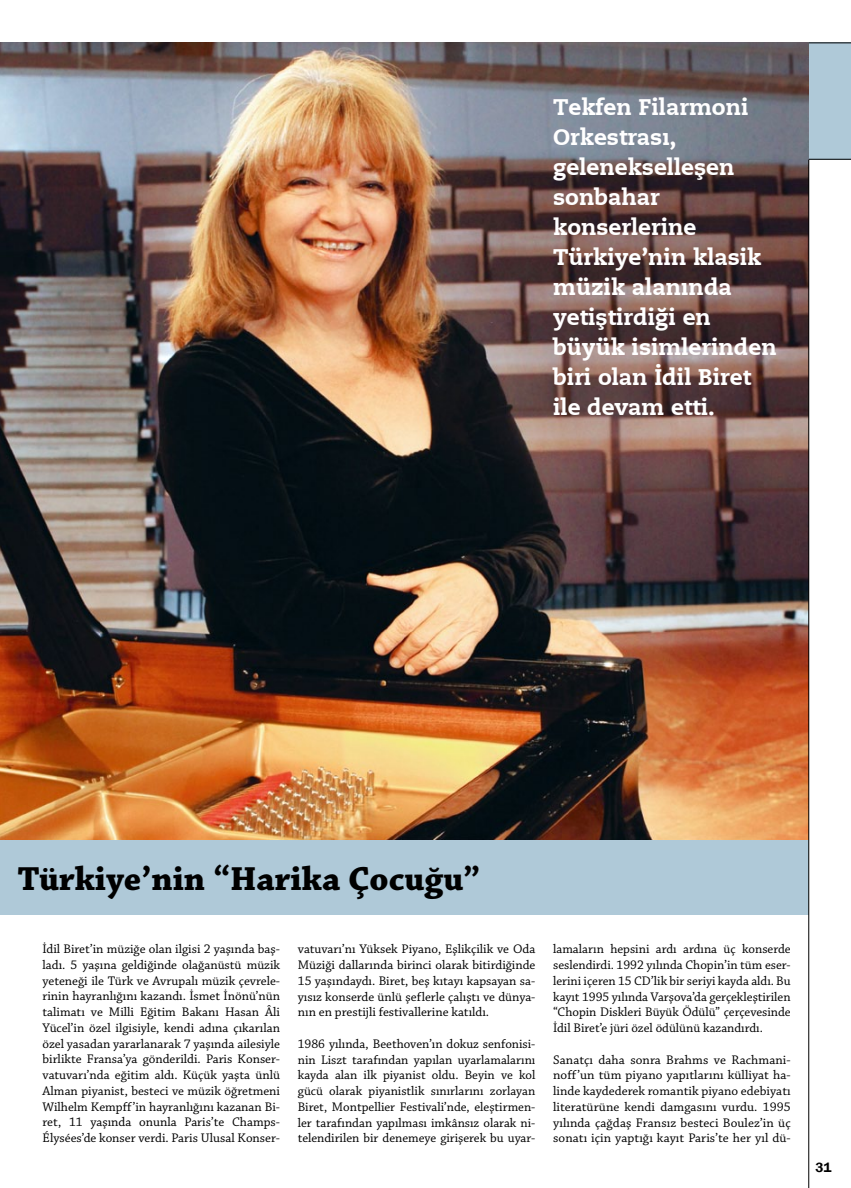
<style>
.page{position:relative;width:851px;height:1188px;background:#fff}
.page>*{position:absolute;margin:0;border:0;box-sizing:border-box;transform-origin:0 0}
.t1{font:700 35px "Chaparral Pro";color:#000}
.t2{font:22.5px/30px "Caecilia X Heavy";color:#fff}
.t3{font:600 13.75px "Franklin Gothic";color:#000}
.t4{font:13.12px/15.8px "Chaparral Pro";color:#000;text-align:justify}
</style>
<div class="page">
<div style="left:0;top:43px;width:850px;height:116px;background:#afc9d8"></div>
<hr style="left:0;top:43px;width:850px;height:1px;background:#000">
<hr style="left:0;top:159px;width:850px;height:1px;background:#000">
<div style="left:0;top:815px;width:808px;height:99px;background:#afc9d8"></div>
<img style="left:0;top:43px;width:808px;height:796px">
<hr style="left:808px;top:159px;width:1px;height:1028px;background:#000">
<h2 class="t2" style="left:553px;top:92px;width:225px">Tekfen Filarmoni<br>Orkestrası, gelenekselleşen sonbahar konserlerine<br>Türkiye’nin klasik müzik alanında yetiştirdiği en büyük isimlerinden biri olan İdil Biret ile devam etti.</h2>
<h1 class="t1" style="left:18px;top:858px;width:464px">Türkiye’nin “Harika Çocuğu”</h1>
<p class="t4" style="left:43px;top:941px;width:239px">İdil Biret’in müziğe olan ilgisi 2 yaşında baş&shy;ladı. 5 yaşına geldiğinde olağanüstü müzik yeteneği ile Türk ve Avrupalı müzik çevrele&shy;rinin hayranlığını kazandı. İsmet İnönü’nün talimatı ve Milli Eğitim Bakanı Hasan Âli Yücel’in özel ilgisiyle, kendi adına çıkarılan özel yasadan yararlanarak 7 yaşında ailesiyle birlikte Fransa’ya gönderildi. Paris Konser&shy;vatuvarı’nda eğitim aldı. Küçük yaşta ünlü Alman piyanist, besteci ve müzik öğretmeni Wilhelm Kempff’in hayranlığını kazanan Bi&shy;ret, 11 yaşında onunla Paris’te Champs-Élysées’de konser verdi. Paris Ulusal Konser-</p>
<p class="t4" style="left:298px;top:941px;width:239px">vatuvarı’nı Yüksek Piyano, Eşlikçilik ve Oda Müziği dallarında birinci olarak bitirdiğinde 15 yaşındaydı. Biret, beş kıtayı kapsayan sa&shy;yısız konserde ünlü şeflerle çalıştı ve dünya&shy;nın en prestijli festivallerine katıldı.</p>
<p class="t4" style="left:298px;top:1036px;width:239px">1986 yılında, Beethoven’ın dokuz senfonisi&shy;nin Liszt tarafından yapılan uyarlamalarını kayda alan ilk piyanist oldu. Beyin ve kol gücü olarak piyanistlik sınırlarını zorlayan Biret, Montpellier Festivali’nde, eleştirmen&shy;ler tarafından yapılması imkânsız olarak ni&shy;telendirilen bir denemeye girişerek bu uyar-</p>
<p class="t4" style="left:553px;top:941px;width:239px">lamaların hepsini ardı ardına üç konserde seslendirdi. 1992 yılında Chopin’in tüm eser&shy;lerini içeren 15 CD’lik bir seriyi kayda aldı. Bu kayıt 1995 yılında Varşova’da gerçekleştirilen “Chopin Diskleri Büyük Ödülü” çerçevesinde İdil Biret’e jüri özel ödülünü kazandırdı.</p>
<p class="t4" style="left:553px;top:1051px;width:239px">Sanatçı daha sonra Brahms ve Rachmani&shy;noff’un tüm piyano yapıtlarını külliyat ha&shy;linde kaydederek romantik piyano edebiyatı literatürüne kendi damgasını vurdu. 1995 yılında çağdaş Fransız besteci Boulez’in üç sonatı için yaptığı kayıt Paris’te her yıl dü-</p>
<p class="t3" style="left:815px;top:1158px;width:17px">31</p>
</div>
